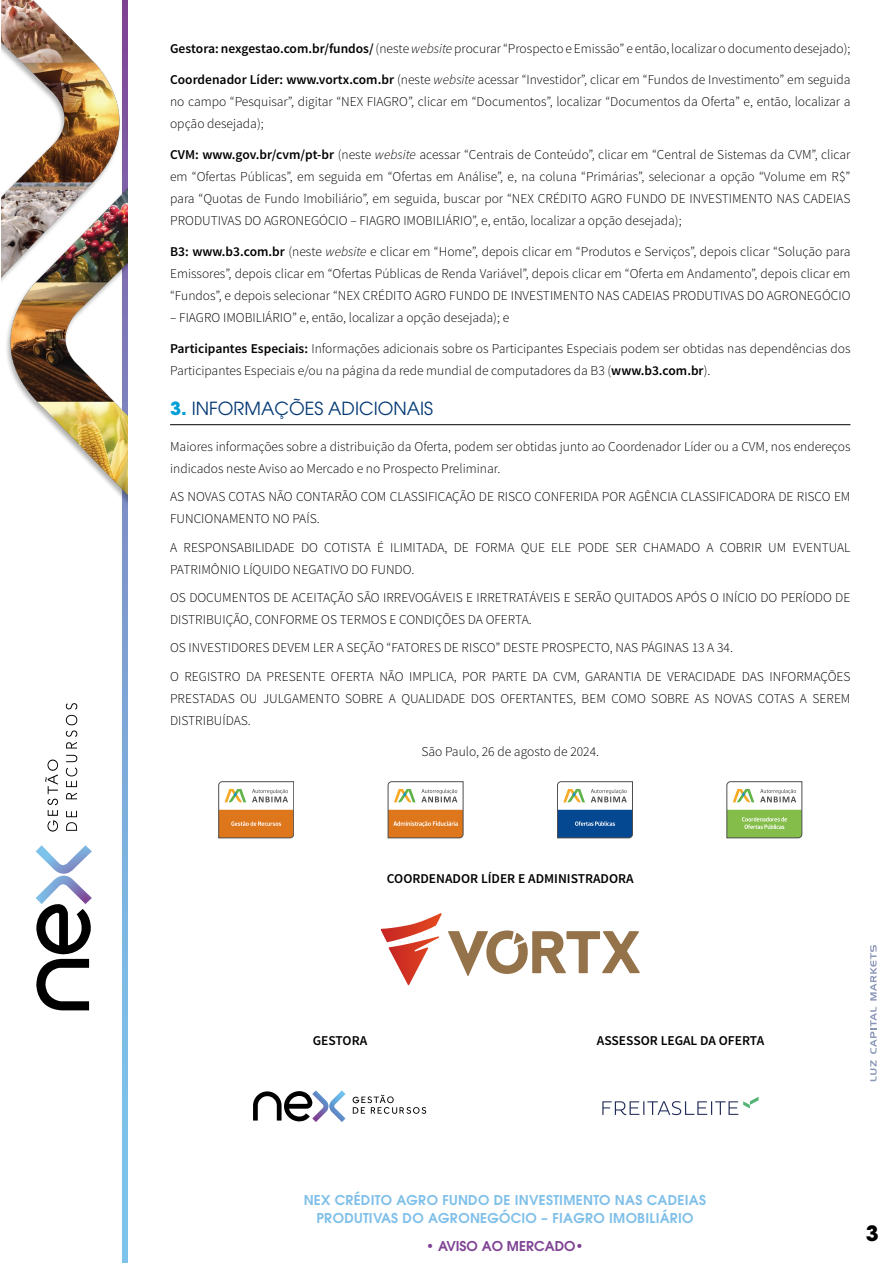
<style>
.page{position:relative;width:893px;height:1263px;background:#fff}
.page>*{position:absolute;margin:0;border:0;box-sizing:border-box;transform-origin:0 0}
.t1{font:700 21px "ITC Avant Garde Pro";color:#000}
.t2{font:18px "ITC Avant Garde Pro";color:#033974}
.t3{font:300 13.5px/22px "Source Sans Pro";color:#000}
.t4{font:600 13.5px/18px "ITC Avant Garde Pro";letter-spacing:.02em;color:#7ebfe9;text-align:center}
.t5{font:600 13.5px "Source Sans Pro";color:#000}
.t6{font:600 13.5px "ITC Avant Garde Pro";color:#7f4494}
.s1{font-weight:600}
.s2{font-style:italic}
.s3{font-weight:700;color:#00a0d7}
</style>
<div class="page">
<svg style="left:123px;top:536px;width:5px;height:727px;background:#7db1df"></svg>
<img style="left:6px;top:317px;width:122px;height:219px">
<img style="left:1px;top:0;width:127px;height:317px">
<svg style="left:36px;top:845px;width:56px;height:165px"></svg>
<svg style="left:45px;top:759px;width:13px;height:72px"></svg>
<svg style="left:66px;top:811px;width:11px;height:20px"></svg>
<svg style="left:66px;top:793px;width:11px;height:6px"></svg>
<svg style="left:66px;top:755px;width:11px;height:32px"></svg>
<svg style="left:66px;top:703px;width:11px;height:45px"></svg>
<svg style="left:870px;top:1060px;width:7px;height:21px"></svg>
<svg style="left:870px;top:1007px;width:6px;height:47px"></svg>
<svg style="left:870px;top:945px;width:6px;height:55px"></svg>
<hr style="left:170px;top:424px;width:680px;height:1px;background:#000">
<svg style="left:219px;top:781px;width:75px;height:57px"></svg>
<svg style="left:388px;top:781px;width:75px;height:57px"></svg>
<svg style="left:557px;top:781px;width:76px;height:57px"></svg>
<svg style="left:727px;top:781px;width:75px;height:57px"></svg>
<svg style="left:381px;top:913px;width:259px;height:72px"></svg>
<svg style="left:253px;top:1090px;width:92px;height:32px"></svg>
<svg style="left:353px;top:1095px;width:73px;height:19px"></svg>
<svg style="left:602px;top:1097px;width:157px;height:18px"></svg>
<p class="t3" style="left:170px;top:37px;width:682px"><span class="s1">Gestora: nexgestao.com.br/fundos/</span> (neste <span class="s2">website</span> procurar “Prospecto e Emissão” e então, localizar o documento desejado);</p>
<p class="t3" style="left:170px;top:68px;width:682px;text-align:justify"><span class="s1">Coordenador Líder: www.vortx.com.br</span> (neste <span class="s2">website</span> acessar “Investidor”, clicar em “Fundos de Investimento” em seguida no campo “Pesquisar”, digitar “NEX FIAGRO”, clicar em “Documentos”, localizar “Documentos da Oferta” e, então, localizar a opção desejada);</p>
<p class="t3" style="left:170px;top:143px;width:682px;text-align:justify"><span class="s1">CVM: www.gov.br/cvm/pt-br</span> (neste <span class="s2">website</span> acessar “Centrais de Conteúdo”, clicar em “Central de Sistemas da CVM”, clicar em “Ofertas Públicas”, em seguida em “Ofertas em Análise”, e, na coluna “Primárias”, selecionar a opção “Volume em R$” para “Quotas de Fundo Imobiliário”, em seguida, buscar por “NEX CRÉDITO AGRO FUNDO DE INVESTIMENTO NAS CADEIAS PRODUTIVAS DO AGRONEGÓCIO – FIAGRO IMOBILIÁRIO”, e, então, localizar a opção desejada);</p>
<p class="t3" style="left:170px;top:240px;width:682px;text-align:justify"><span class="s1">B3: www.b3.com.br</span> (neste <span class="s2">website</span> e clicar em “Home”, depois clicar em “Produtos e Serviços”, depois clicar “Solução para Emissores”, depois clicar em “Ofertas Públicas de Renda Variável”, depois clicar em “Oferta em Andamento”, depois clicar em “Fundos”, e depois selecionar “NEX CRÉDITO AGRO FUNDO DE INVESTIMENTO NAS CADEIAS PRODUTIVAS DO AGRONEGÓCIO</p>
<p class="t3" style="left:170px;top:306px;width:341px">– FIAGRO IMOBILIÁRIO” e, então, localizar a opção desejada); e</p>
<p class="t3" style="left:170px;top:337px;width:682px"><span class="s1">Participantes Especiais:</span> Informações adicionais sobre os Participantes Especiais podem ser obtidas nas dependências dos<br>Participantes Especiais e/ou na página da rede mundial de computadores da B3 (<span class="s1">www.b3.com.br</span>).</p>
<h2 class="t2" style="left:170px;top:398px;width:264px"><span class="s3">3.</span> INFORMAÇÕES ADICIONAIS</h2>
<p class="t3" style="left:170px;top:435px;width:682px">Maiores informações sobre a distribuição da Oferta, podem ser obtidas junto ao Coordenador Líder ou a CVM, nos endereços indicados neste Aviso ao Mercado e no Prospecto Preliminar.</p>
<p class="t3" style="left:170px;top:486px;width:682px">AS NOVAS COTAS NÃO CONTARÃO COM CLASSIFICAÇÃO DE RISCO CONFERIDA POR AGÊNCIA CLASSIFICADORA DE RISCO EM<br>FUNCIONAMENTO NO PAÍS.</p>
<p class="t3" style="left:170px;top:536px;width:682px">A RESPONSABILIDADE DO COTISTA É ILIMITADA, DE FORMA QUE ELE PODE SER CHAMADO A COBRIR UM EVENTUAL<br>PATRIMÔNIO LÍQUIDO NEGATIVO DO FUNDO.</p>
<p class="t3" style="left:170px;top:587px;width:682px">OS DOCUMENTOS DE ACEITAÇÃO SÃO IRREVOGÁVEIS E IRRETRATÁVEIS E SERÃO QUITADOS APÓS O INÍCIO DO PERÍODO DE<br>DISTRIBUIÇÃO, CONFORME OS TERMOS E CONDIÇÕES DA OFERTA.</p>
<p class="t3" style="left:170px;top:634px;width:682px;line-height:28.3px">OS INVESTIDORES DEVEM LER A SEÇÃO “FATORES DE RISCO” DESTE PROSPECTO, NAS PÁGINAS 13 A 34.<br>O REGISTRO DA PRESENTE OFERTA NÃO IMPLICA, POR PARTE DA CVM, GARANTIA DE VERACIDADE DAS INFORMAÇÕES</p>
<p class="t3" style="left:170px;top:687px;width:682px">PRESTADAS OU JULGAMENTO SOBRE A QUALIDADE DOS OFERTANTES, BEM COMO SOBRE AS NOVAS COTAS A SEREM<br>DISTRIBUÍDAS.</p>
<p class="t3" style="left:421px;top:740px;width:179px">São Paulo, 26 de agosto de 2024.</p>
<p class="t5" style="left:387px;top:870px;width:248px">COORDENADOR LÍDER E ADMINISTRADORA</p>
<p class="t5" style="left:313px;top:1032px;width:56px">GESTORA</p>
<p class="t5" style="left:597px;top:1032px;width:169px">ASSESSOR LEGAL DA OFERTA</p>
<p class="t4" style="left:304px;top:1190px;width:404px">NEX CRÉDITO AGRO FUNDO DE INVESTIMENTO NAS CADEIAS<br>PRODUTIVAS DO AGRONEGÓCIO – FIAGRO IMOBILIÁRIO</p>
<p class="t6" style="left:426px;top:1237px;width:159px">• AVISO AO MERCADO•</p>
<h1 class="t1" style="left:866px;top:1219px;width:14px">3</h1>
</div>
